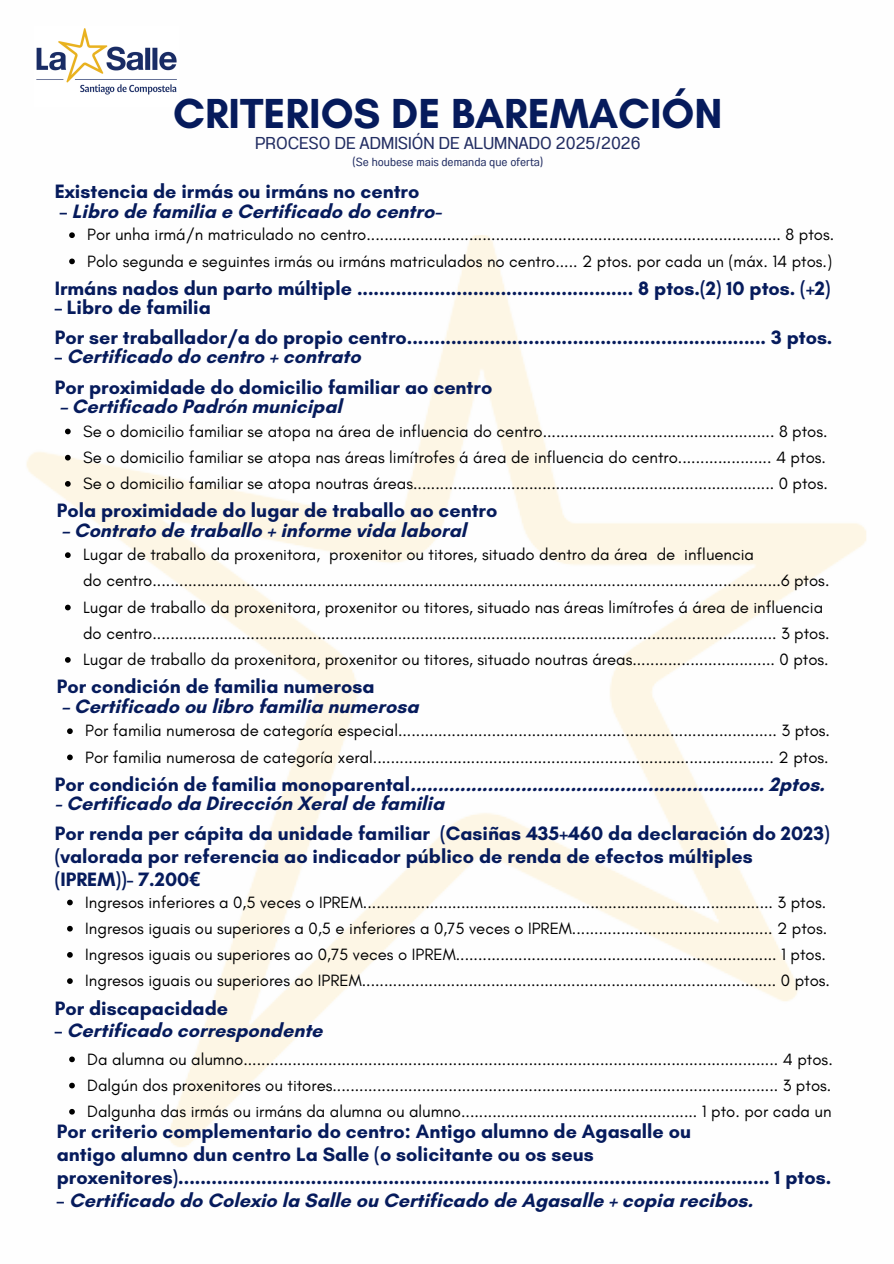
<style>
.page{position:relative;width:894px;height:1264px;background:#fff}
.page>*{position:absolute;margin:0;border:0;box-sizing:border-box;transform-origin:0 0}
.t1{font:700 42.75px "Glacial Indifference";color:#061b5c}
.t2{font:700 19.8px/22.8px "Glacial Indifference";color:#061b5c}
.t3{font:17.25px "Anantason Wd 87";color:#232e63}
.t4{font:16.65px/26.2px "Glacial Indifference";color:#000}
.t5{font:11.7px "Anantason Wd 87";color:#232e63}
.s1{font-family:"Noto Sans"}
</style>
<div class="page">
<img style="left:36px;top:28px;width:141px;height:67px">
<img style="left:26px;top:235px;width:840px;height:912px">
<svg style="left:69px;top:232px;width:6px;height:6px"></svg>
<svg style="left:69px;top:258px;width:6px;height:6px"></svg>
<svg style="left:65px;top:428px;width:6px;height:6px"></svg>
<svg style="left:65px;top:455px;width:6px;height:5px"></svg>
<svg style="left:65px;top:481px;width:6px;height:5px"></svg>
<svg style="left:65px;top:552px;width:6px;height:6px"></svg>
<svg style="left:65px;top:604px;width:6px;height:6px"></svg>
<svg style="left:65px;top:657px;width:6px;height:5px"></svg>
<svg style="left:67px;top:728px;width:6px;height:6px"></svg>
<svg style="left:67px;top:754px;width:6px;height:6px"></svg>
<svg style="left:67px;top:899px;width:6px;height:6px"></svg>
<svg style="left:67px;top:925px;width:6px;height:6px"></svg>
<svg style="left:67px;top:952px;width:6px;height:5px"></svg>
<svg style="left:67px;top:978px;width:6px;height:5px"></svg>
<svg style="left:69px;top:1056px;width:6px;height:6px"></svg>
<svg style="left:69px;top:1082px;width:6px;height:6px"></svg>
<svg style="left:69px;top:1108px;width:6px;height:6px"></svg>
<p class="t1" style="left:173px;top:88px;width:550px">CRITERIOS DE BAREMACIÓN</p>
<h1 class="t3" style="left:255px;top:133px;width:387px">PROCESO DE ADMISIÓN DE ALUMNADO 2025/2026</h1>
<p class="t5" style="left:352px;top:155px;width:192px">(Se houbese mais demanda que oferta)</p>
<p class="t2" style="left:55px;top:180px;width:366px">Existencia de irmás ou irmáns no centro</p>
<p class="t2" style="left:60px;top:199px;width:383px">– Libro de familia e Certificado do centro-</p>
<h2 class="t4" style="left:87px;top:221px;width:748px">Por unha irmá/n matriculado no centro............................................................................................. 8 ptos.</h2>
<p class="t4" style="left:87px;top:247px;width:746px">Polo segunda e seguintes irmás ou irmáns matriculados no centro..... 2 ptos. por cada un (máx. 14 ptos.)</p>
<p class="t2" style="left:55px;top:276px;width:777px">Irmáns nados dun parto múltiple .................................................. 8 ptos.(2) 10 ptos. (+2)</p>
<p class="t2" style="left:55px;top:295px;width:158px">– Libro de familia</p>
<p class="t2" style="left:55px;top:326px;width:779px">Por ser traballador/a do propio centro................................................................. 3 ptos.</p>
<p class="t2" style="left:55px;top:345px;width:307px">– Certificado do centro + contrato</p>
<h2 class="t2" style="left:55px;top:375px;width:439px">Por proximidade do domicilio familiar ao centro</h2>
<h2 class="t2" style="left:60px;top:394px;width:283px">– Certificado Padrón municipal</h2>
<h2 class="t4" style="left:83px;top:417px;width:745px">Se o domicilio familiar se atopa na área de influencia do centro.................................................... 8 ptos.</h2>
<h2 class="t4" style="left:83px;top:444px;width:744px">Se o domicilio familiar se atopa nas áreas limítrofes á área de influencia do centro..................... 4 ptos.</h2>
<p class="t4" style="left:83px;top:470px;width:746px">Se o domicilio familiar se atopa noutras áreas................................................................................. 0 ptos.</p>
<p class="t2" style="left:57px;top:499px;width:442px">Pola proximidade do lugar de traballo ao centro</p>
<p class="t2" style="left:62px;top:518px;width:406px">– Contrato de traballo + informe vida laboral</p>
<p class="t4" style="left:83px;top:541px;width:747px">Lugar de traballo da proxenitora, proxenitor ou titores, situado dentro da área de influencia<br>do centro.............................................................................................................................................6 ptos.</p>
<h2 class="t4" style="left:83px;top:593px;width:747px">Lugar de traballo da proxenitora, proxenitor ou titores, situado nas áreas limítrofes á área de influencia do centro............................................................................................................................................ 3 ptos.</h2>
<p class="t4" style="left:83px;top:646px;width:747px">Lugar de traballo da proxenitora, proxenitor ou titores, situado noutras áreas................................ 0 ptos.</p>
<p class="t2" style="left:57px;top:675px;width:319px">Por condición de familia numerosa</p>
<p class="t2" style="left:62px;top:694px;width:358px">– Certificado ou libro familia numerosa</p>
<p class="t4" style="left:85px;top:717px;width:746px">Por familia numerosa de categoría especial..................................................................................... 3 ptos.</p>
<h2 class="t4" style="left:85px;top:743px;width:744px">Por familia numerosa de categoría xeral.......................................................................................... 2 ptos.</h2>
<p class="t2" style="left:55px;top:772px;width:771px">Por condición de familia monoparental................................................................ 2ptos.</p>
<p class="t2" style="left:55px;top:791px;width:391px">- Certificado da Dirección Xeral de familia</p>
<p class="t2" style="left:55px;top:822px;width:776px">Por renda per cápita da unidade familiar (Casiñas 435+460 da declaración do 2023) (valorada por referencia ao indicador público de renda de efectos múltiples (IPREM))- 7.200<span class="s1">€</span></p>
<h2 class="t4" style="left:85px;top:888px;width:742px">Ingresos inferiores a 0,5 veces o IPREM............................................................................................ 3 ptos.</h2>
<h2 class="t4" style="left:85px;top:914px;width:743px">Ingresos iguais ou superiores a 0,5 e inferiores a 0,75 veces o IPREM............................................. 2 ptos.</h2>
<p class="t4" style="left:85px;top:941px;width:742px">Ingresos iguais ou superiores ao 0,75 veces o IPREM........................................................................ 1 ptos.</p>
<p class="t4" style="left:85px;top:967px;width:746px">Ingresos iguais ou superiores ao IPREM............................................................................................. 0 ptos.</p>
<p class="t2" style="left:55px;top:996px;width:175px">Por discapacidade</p>
<p class="t2" style="left:55px;top:1019px;width:269px">– Certificado correspondente</p>
<p class="t4" style="left:87px;top:1045px;width:746px">Da alumna ou alumno........................................................................................................................ 4 ptos.</p>
<h2 class="t4" style="left:87px;top:1071px;width:745px">Dalgún dos proxenitores ou titores.................................................................................................... 3 ptos.</h2>
<p class="t4" style="left:87px;top:1097px;width:745px">Dalgunha das irmás ou irmáns da alumna ou alumno..................................................... 1 pto. por cada un</p>
<p class="t2" style="left:57px;top:1120px;width:775px">Por criterio complementario do centro: Antigo alumno de Agasalle ou<br>antigo alumno dun centro La Salle (o solicitante ou os seus proxenitores)........................................................................................................... 1 ptos.</p>
<p class="t2" style="left:57px;top:1188px;width:697px">– Certificado do Colexio la Salle ou Certificado de Agasalle + copia recibos.</p>
</div>
